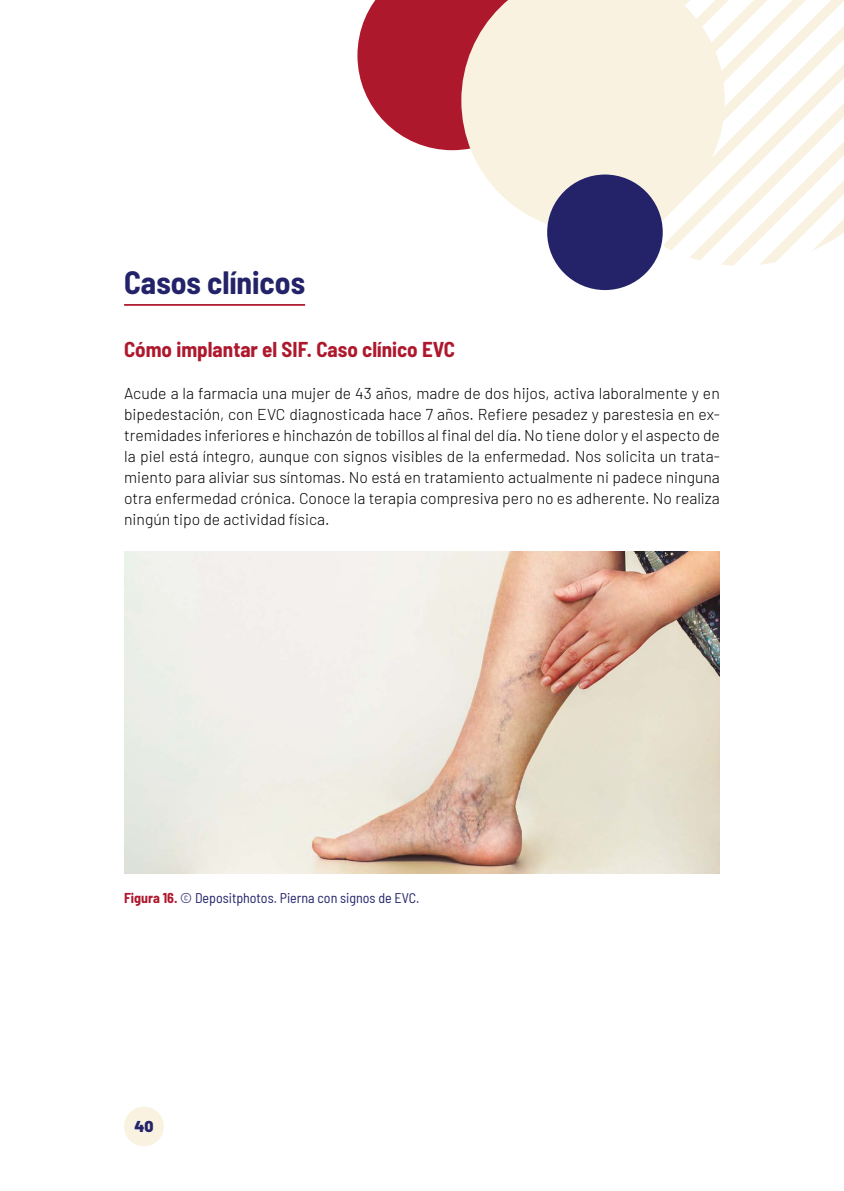
<style>
.page{position:relative;width:844px;height:1191px;background:#fff}
.page>*{position:absolute;margin:0;border:0;box-sizing:border-box;transform-origin:0 0}
.t1{font:700 semi-condensed 31.5px "Barlow";color:#24236a}
.t2{font:700 semi-condensed 21px "Barlow";color:#ae182d}
.t3{font:300 15.75px/21px "Barlow";color:#000;text-align:justify}
.t4{font:900 15.75px "Barlow";color:#24236a}
.t5{font:semi-condensed 14px "Barlow";color:#24236a}
.s1{font-weight:700;color:#ae182d}
</style>
<div class="page">
<div style="left:124px;top:1106px;width:40px;height:40px;background:#f9f2e0;border-radius:50%"></div>
<svg style="left:651px;top:0;width:192px;height:266px"></svg>
<svg style="left:357px;top:0;width:104px;height:150px;background:#b9394b"></svg>
<svg style="left:461px;top:0;width:263px;height:232px;background:#f7ecde"></svg>
<div style="left:547px;top:174px;width:115px;height:116px;background:#24236a;border-radius:50%"></div>
<hr style="left:124px;top:304px;width:181px;height:2px;background:#ae182d">
<img style="left:124px;top:551px;width:595px;height:322px">
<h1 class="t1" style="left:124px;top:260px;width:182px">Casos clínicos</h1>
<h2 class="t2" style="left:124px;top:334px;width:332px">Cómo implantar el SIF. Caso clínico EVC</h2>
<p class="t3" style="left:124px;top:382px;width:597px">Acude a la farmacia una mujer de 43 años, madre de dos hijos, activa laboralmente y en bipedestación, con EVC diagnosticada hace 7 años. Refiere pesadez y parestesia en ex&shy;tremidades inferiores e hinchazón de tobillos al final del día. No tiene dolor y el aspecto de la piel está íntegro, aunque con signos visibles de la enfermedad. Nos solicita un trata&shy;miento para aliviar sus síntomas. No está en tratamiento actualmente ni padece ninguna otra enfermedad crónica. Conoce la terapia compresiva pero no es adherente. No realiza ningún tipo de actividad física.</p>
<p class="t5" style="left:124px;top:888px;width:297px"><span class="s1">Figura 16.</span> © Depositphotos. Pierna con signos de EVC.</p>
<p class="t4" style="left:134px;top:1114px;width:21px">40</p>
</div>
